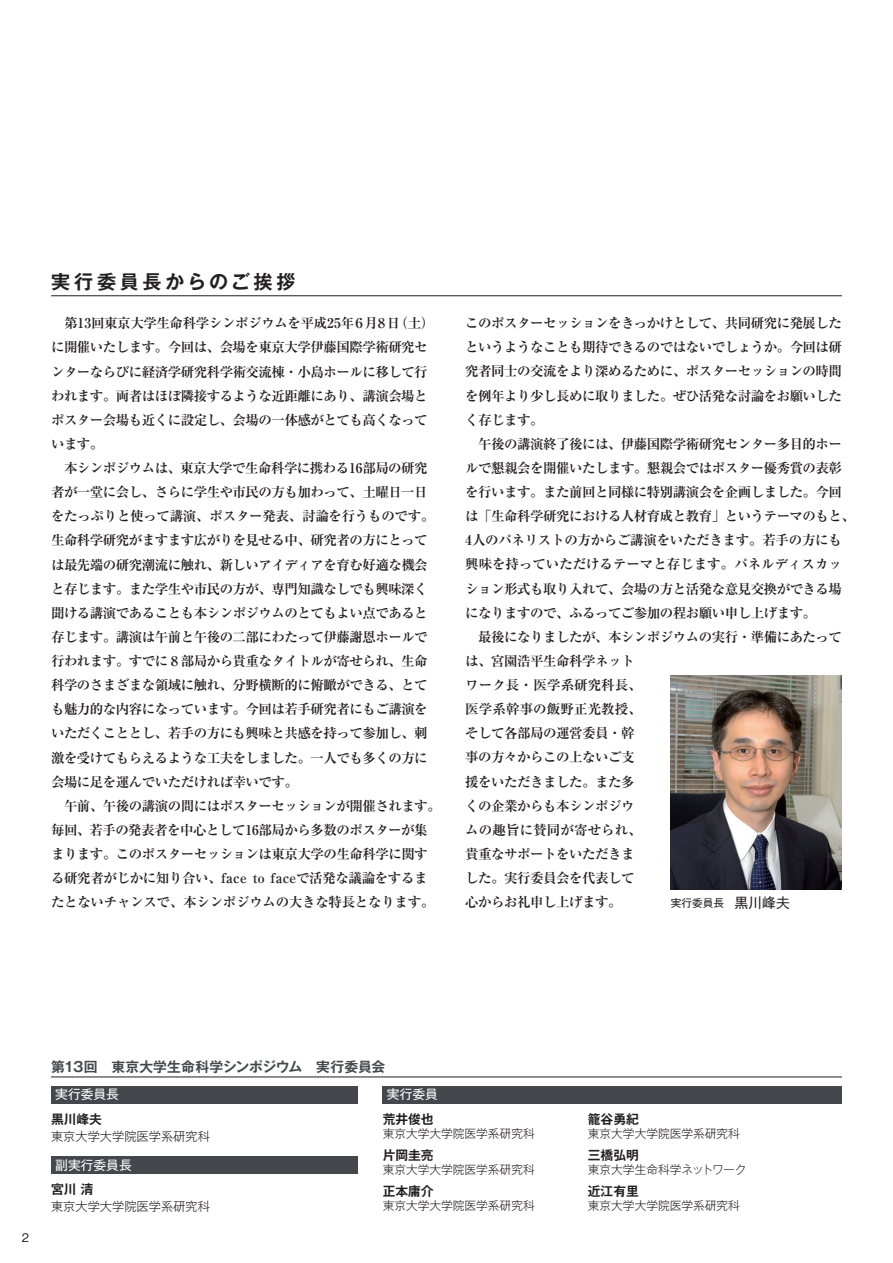
<style>
.page{position:relative;width:893px;height:1263px;background:#fff}
.page>*{position:absolute;margin:0;border:0;box-sizing:border-box;transform-origin:0 0}
.t1{font:700 19.2px "Gothic MB101 Pro De";letter-spacing:.185em;color:#231f20}
.t2{font:700 13.8px "Gothic MB101 Pro De";letter-spacing:-.005em;color:#44484d}
.t3{font:700 13.5px/24.2px "Ryumin Pro";letter-spacing:-.04em;color:#231f20}
.t4{font:700 12.75px "Gothic MB101 Pro De";color:#231f20}
.t5{font:12.75px "Gothic MB101 Pro";color:#fff}
.t6{font:300 12.15px "Gothic MB101 Pro";color:#231f20}
.t7{font:300 11.7px "Gothic MB101 Pro";color:#231f20}
.t8{font:500 11.7px "Gothic BBB Pro";color:#231f20}
.t9{font:10.65px "Gothic MB101 Pro";color:#231f20}
.s1{font-size:13.8px}
</style>
<div class="page">
<img style="left:671px;top:676px;width:171px;height:213px">
<div style="left:383px;top:1086px;width:459px;height:17px;background:#44484d"></div>
<div style="left:51px;top:1086px;width:306px;height:17px;background:#44484d"></div>
<div style="left:51px;top:1156px;width:306px;height:17px;background:#44484d"></div>
<hr style="left:51px;top:1076px;width:791px;height:1px;background:#231f20">
<hr style="left:51px;top:295px;width:791px;height:1px;background:#231f20">
<h1 class="t1" style="left:51px;top:265px;width:246px">実行委員長からのご挨拶</h1>
<p class="t3" style="left:51px;top:310px;width:391px">　第13回東京大学生命科学シンポジウムを平成25年６月８日（土）に開催いたします。今回は、会場を東京大学伊藤国際学術研究センターならびに経済学研究科学術交流棟・小島ホールに移して行われます。両者はほぼ隣接するような近距離にあり、講演会場とポスター会場も近くに設定し、会場の一体感がとても高くなっています。<br>　本シンポジウムは、東京大学で生命科学に携わる16部局の研究者が一堂に会し、さらに学生や市民の方も加わって、土曜日一日をたっぷりと使って講演、ポスター発表、討論を行うものです。生命科学研究がますます広がりを見せる中、研究者の方にとっては最先端の研究潮流に触れ、新しいアイディアを育む好適な機会と存じます。また学生や市民の方が、専門知識なしでも興味深く聞ける講演であることも本シンポジウムのとてもよい点であると存じます。講演は午前と午後の二部にわたって伊藤謝恩ホールで行われます。すでに８部局から貴重なタイトルが寄せられ、生命科学のさまざまな領域に触れ、分野横断的に俯瞰ができる、とても魅力的な内容になっています。今回は若手研究者にもご講演をいただくこととし、若手の方にも興味と共感を持って参加し、刺激を受けてもらえるような工夫をしました。一人でも多くの方に会場に足を運んでいただければ幸いです。<br>　午前、午後の講演の間にはポスターセッションが開催されます。毎回、若手の発表者を中心として16部局から多数のポスターが集まります。このポスターセッションは東京大学の生命科学に関する研究者がじかに知り合い、face to faceで活発な議論をするまたとないチャンスで、本シンポジウムの大きな特長となります。</p>
<p class="t3" style="left:465px;top:310px;width:391px">このポスターセッションをきっかけとして、共同研究に発展したというようなことも期待できるのではないでしょうか。今回は研究者同士の交流をより深めるために、ポスターセッションの時間を例年より少し長めに取りました。ぜひ活発な討論をお願いしたく存じます。<br>　午後の講演終了後には、伊藤国際学術研究センター多目的ホールで懇親会を開催いたします。懇親会ではポスター優秀賞の表彰を行います。また前回と同様に特別講演会を企画しました。今回は「生命科学研究における人材育成と教育」というテーマのもと、<br>4人のパネリストの方からご講演をいただきます。若手の方にも興味を持っていただけるテーマと存じます。パネルディスカッション形式も取り入れて、会場の方と活発な意見交換ができる場になりますので、ふるってご参加の程お願い申し上げます。<br>　最後になりましたが、本シンポジウムの実行・準備にあたっては、宮園浩平生命科学ネット<br>ワーク長・医学系研究科長、<br>医学系幹事の飯野正光教授、<br>そして各部局の運営委員・幹<br>事の方々からこの上ないご支<br>援をいただきました。また多<br>くの企業からも本シンポジウ<br>ムの趣旨に賛同が寄せられ、<br>貴重なサポートをいただきま<br>した。実行委員会を代表して<br>心からお礼申し上げます。</p>
<p class="t9" style="left:671px;top:894px;width:121px">実行委員長　<span class="s1">黒川峰夫</span></p>
<p class="t8" style="left:22px;top:1228px;width:9px">2</p>
<p class="t2" style="left:51px;top:1055px;width:336px">第13回　東京大学生命科学シンポジウム　実行委員会</p>
<p class="t5" style="left:55px;top:1084px;width:65px">実行委員長</p>
<p class="t4" style="left:51px;top:1109px;width:53px">黒川峰夫</p>
<p class="t6" style="left:51px;top:1126px;width:160px">東京大学大学院医学系研究科</p>
<p class="t5" style="left:55px;top:1154px;width:78px">副実行委員長</p>
<p class="t4" style="left:51px;top:1179px;width:44px">宮川 清</p>
<p class="t6" style="left:51px;top:1196px;width:160px">東京大学大学院医学系研究科</p>
<p class="t5" style="left:387px;top:1084px;width:53px">実行委員</p>
<p class="t4" style="left:383px;top:1109px;width:53px">荒井俊也</p>
<p class="t7" style="left:383px;top:1124px;width:154px">東京大学大学院医学系研究科</p>
<p class="t4" style="left:383px;top:1145px;width:53px">片岡圭亮</p>
<p class="t7" style="left:383px;top:1160px;width:154px">東京大学大学院医学系研究科</p>
<p class="t4" style="left:383px;top:1181px;width:53px">正本庸介</p>
<p class="t7" style="left:383px;top:1196px;width:154px">東京大学大学院医学系研究科</p>
<p class="t4" style="left:588px;top:1109px;width:53px">籠谷勇紀</p>
<p class="t7" style="left:588px;top:1124px;width:154px">東京大学大学院医学系研究科</p>
<p class="t4" style="left:588px;top:1145px;width:53px">三橋弘明</p>
<p class="t7" style="left:588px;top:1160px;width:160px">東京大学生命科学ネットワーク</p>
<p class="t4" style="left:588px;top:1181px;width:53px">近江有里</p>
<p class="t7" style="left:588px;top:1196px;width:154px">東京大学大学院医学系研究科</p>
</div>
